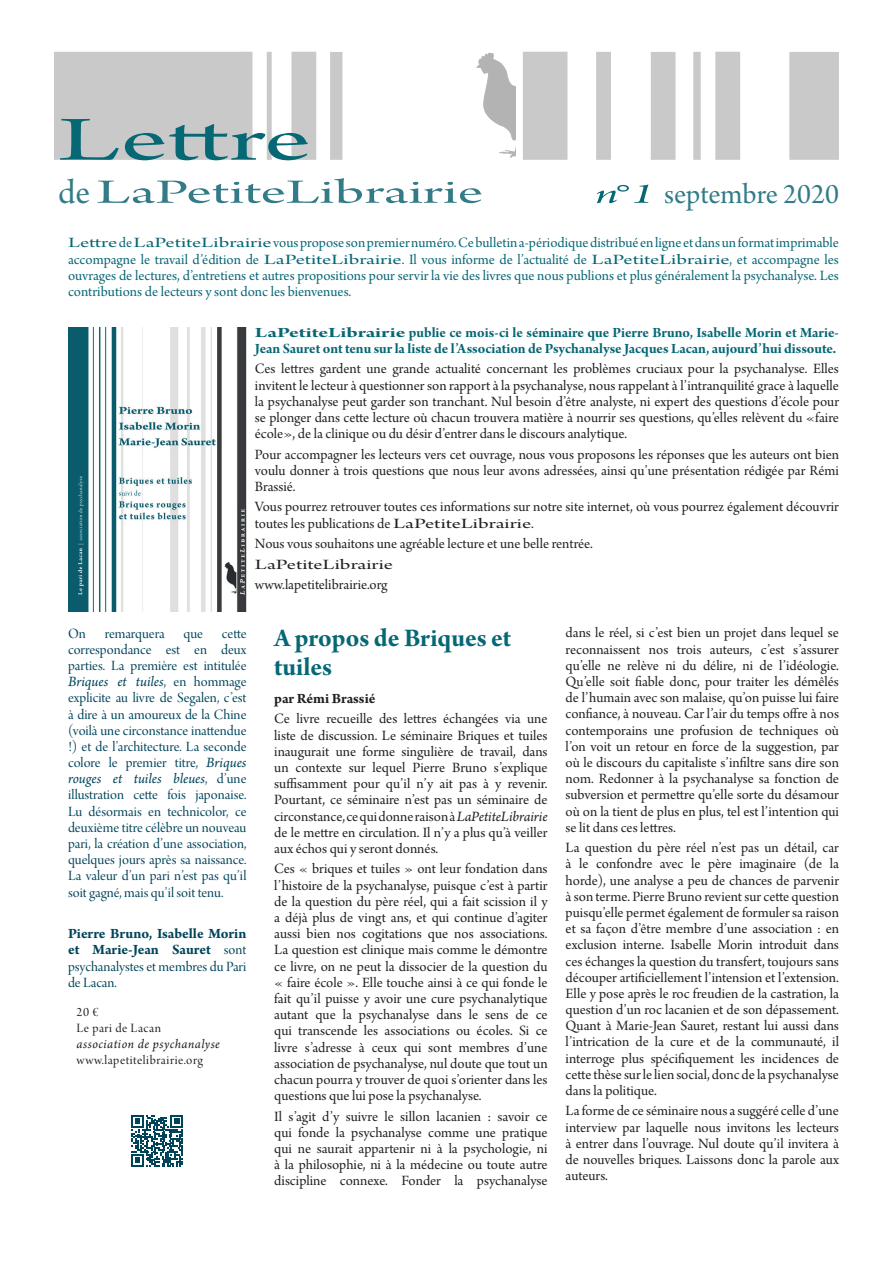
<style>
.page{position:relative;width:893px;height:1263px;background:#fff}
.page>*{position:absolute;margin:0;border:0;box-sizing:border-box;transform-origin:0 0}
.t1{font:66px "Arno Pro Subhead";color:#066775;scale:1.75 1}
.t2{font:36px "Arno Pro Subhead";color:#327b87}
.t3{font:30px "Arno Pro Subhead";color:#327b87}
.Heading_1{font:27px/29.1px "Arno Pro Bold Subhead";color:#066775}
.t4{font:15px/16.2px "Arno Pro Subhead";color:#231f20;text-align:justify}
.t5{font:15px/16.2px "Arno Pro Display";color:#00445a;text-align:justify}
.t6{font:15px/16.2px "Arno Pro Subhead";color:#066775;text-align:justify;scale:1.5 1}
.t7{font:15px/16.2px "Arno Pro Bold Subhead";letter-spacing:-.005em;color:#066775;scale:1.5 1}
.t8{font:700 15px/16.2px "Arno Pro";letter-spacing:-.005em;color:#00445a;text-align:justify}
.t9{font:15px "Arno Pro Subhead";color:#231f20;scale:1.5 1}
.t10{font:700 15px "Arno Pro";letter-spacing:-.005em;color:#231f20}
.t11{font:13.5px "Arno Pro Display";letter-spacing:.04em;color:#231f20}
.t12{font:italic 13.5px "Arno Pro";letter-spacing:.035em;color:#231f20}
.s1{font-family:"Arno Pro Italic Subhead";color:#066775}
.s2{font-family:"Arno Pro";font-style:italic}
.s3{font-family:"Arno Pro Display";font-weight:400}
</style>
<div class="page">
<div style="left:54px;top:52px;width:198px;height:108px;background:#c9c9c9"></div>
<div style="left:291px;top:52px;width:25px;height:108px;background:#c9c9c9"></div>
<div style="left:523px;top:52px;width:44px;height:108px;background:#c9c9c9"></div>
<div style="left:596px;top:52px;width:15px;height:108px;background:#c9c9c9"></div>
<div style="left:789px;top:52px;width:50px;height:108px;background:#c9c9c9"></div>
<div style="left:330px;top:52px;width:12px;height:108px;background:#c9c9c9"></div>
<div style="left:715px;top:52px;width:25px;height:108px;background:#c9c9c9"></div>
<div style="left:267px;top:52px;width:5px;height:108px;background:#c9c9c9"></div>
<div style="left:651px;top:52px;width:25px;height:108px;background:#c9c9c9"></div>
<div style="left:693px;top:52px;width:8px;height:108px;background:#c9c9c9"></div>
<img style="left:476px;top:52px;width:39px;height:106px">
<svg style="left:131px;top:1115px;width:52px;height:51px"></svg>
<img style="left:68px;top:327px;width:178px;height:284px">
<p class="t1" style="left:58px;top:103px;width:146px">Lettre</p>
<p class="t2" style="left:58px;top:172px;width:426px">de LaPetiteLibrairie</p>
<p class="t3" style="left:595px;top:177px;width:245px"><span class="s1">n°1</span> septembre 2020</p>
<p class="t6" style="left:68px;top:236px;width:515px">Lettre de LaPetiteLibrairie vous propose son premier numéro. Ce bulletin a-périodique distribué en ligne et dans un format imprimable accompagne le travail d’édition de LaPetiteLibrairie. Il vous informe de l’actualité de LaPetiteLibrairie, et accompagne les ouvrages de lectures, d’entretiens et autres propositions pour servir la vie des livres que nous publions et plus généralement la psychanalyse. Les contributions de lecteurs y sont donc les bienvenues.</p>
<p class="t7" style="left:255px;top:325px;width:391px">LaPetiteLibrairie publie ce mois-ci le séminaire que Pierre Bruno, Isabelle Morin et Marie-<br>Jean Sauret ont tenu sur la liste de l’Association de Psychanalyse Jacques Lacan, aujourd’hui dissoute.</p>
<p class="t4" style="left:255px;top:362px;width:586px">Ces lettres gardent une grande actualité concernant les problèmes cruciaux pour la psychanalyse. Elles invitent le lecteur à questionner son rapport à la psychanalyse, nous rappelant à l’intranquilité grace à laquelle la psychanalyse peut garder son tranchant. Nul besoin d’être analyste, ni expert des questions d’école pour se plonger dans cette lecture où chacun trouvera matière à nourrir ses questions, qu’elles relèvent du «faire école», de la clinique ou du désir d’entrer dans le discours analytique.</p>
<p class="t4" style="left:255px;top:447px;width:586px">Pour accompagner les lecteurs vers cet ouvrage, nous vous proposons les réponses que les auteurs ont bien voulu donner à trois questions que nous leur avons adressées, ainsi qu’une présentation rédigée par Rémi Brassié.</p>
<p class="t4" style="left:255px;top:500px;width:585px">Vous pourrez retrouver toutes ces informations sur notre site internet, où vous pourrez également découvrir toutes les publications de LaPetiteLibrairie.</p>
<p class="t4" style="left:255px;top:536px;width:339px">Nous vous souhaitons une agréable lecture et une belle rentrée.</p>
<p class="t9" style="left:255px;top:556px;width:94px">LaPetiteLibrairie</p>
<p class="t4" style="left:255px;top:577px;width:134px">www.lapetitelibrairie.org</p>
<p class="t5" style="left:68px;top:626px;width:19px">On</p>
<p class="t5" style="left:105px;top:626px;width:61px">remarquera</p>
<p class="t5" style="left:184px;top:626px;width:21px">que</p>
<p class="t5" style="left:68px;top:626px;width:180px;text-indent:154px">cette correspondance est en deux parties. La première est intitulée <span class="s2">Briques et tuiles</span>, en hommage explicite au livre de Segalen, c’est à dire à un amoureux de la Chine (voilà une circonstance inattendue !) et de l’architecture. La seconde colore le premier titre, <span class="s2">Briques rouges et tuiles bleues</span>, d’une illustration cette fois japonaise.<br>Lu désormais en technicolor, ce deuxième titre célèbre un nouveau pari, la création d’une association, quelques jours après sa naissance.<br>La valeur d’un pari n’est pas qu’il soit gagné, mais qu’il soit tenu.</p>
<p class="t8" style="left:68px;top:926px;width:180px">Pierre Bruno, Isabelle Morin et Marie-Jean Sauret <span class="s3">sont psychanalystes et membres du Pari de Lacan.</span></p>
<p class="t11" style="left:77px;top:1004px;width:23px">20 €</p>
<p class="t11" style="left:77px;top:1021px;width:86px">Le pari de Lacan</p>
<p class="t12" style="left:77px;top:1036px;width:145px">association de psychanalyse</p>
<p class="t11" style="left:77px;top:1053px;width:128px">www.lapetitelibrairie.org</p>
<p class="Heading_1" style="left:274px;top:624px;width:238px">A propos de Briques et tuiles</p>
<p class="t10" style="left:274px;top:690px;width:103px">par Rémi Brassié</p>
<p class="t4" style="left:274px;top:712px;width:275px">Ce livre recueille des lettres échangées via une liste de discussion. Le séminaire Briques et tuiles inaugurait une forme singulière de travail, dans un contexte sur lequel Pierre Bruno s’explique suffisamment pour qu’il n’y ait pas à y revenir.<br>Pourtant, ce séminaire n’est pas un séminaire de circonstance, ce qui donne raison à <span class="s2">LaPetiteLibrairie </span>de le mettre en circulation. Il n’y a plus qu’à veiller aux échos qui y seront donnés.</p>
<p class="t4" style="left:274px;top:862px;width:275px">Ces « briques et tuiles » ont leur fondation dans l’histoire de la psychanalyse, puisque c’est à partir de la question du père réel, qui a fait scission il y a déjà plus de vingt ans, et qui continue d’agiter aussi bien nos cogitations que nos associations.<br>La question est clinique mais comme le démontre ce livre, on ne peut la dissocier de la question du « faire école ». Elle touche ainsi à ce qui fonde le fait qu’il puisse y avoir une cure psychanalytique autant que la psychanalyse dans le sens de ce qui transcende les associations ou écoles. Si ce livre s’adresse à ceux qui sont membres d’une association de psychanalyse, nul doute que tout un chacun pourra y trouver de quoi s’orienter dans les questions que lui pose la psychanalyse.</p>
<p class="t4" style="left:274px;top:1109px;width:275px">Il s’agit d’y suivre le sillon lacanien : savoir ce qui fonde la psychanalyse comme une pratique qui ne saurait appartenir ni à la psychologie, ni à la philosophie, ni à la médecine ou toute autre discipline connexe. Fonder la psychanalyse</p>
<p class="t4" style="left:566px;top:626px;width:275px">dans le réel, si c’est bien un projet dans lequel se reconnaissent nos trois auteurs, c’est s’assurer qu’elle ne relève ni du délire, ni de l’idéologie.<br>Qu’elle soit fiable donc, pour traiter les démêlés de l’humain avec son malaise, qu’on puisse lui faire confiance, à nouveau. Car l’air du temps offre à nos contemporains une profusion de techniques où l’on voit un retour en force de la suggestion, par où le discours du capitaliste s’infiltre sans dire son nom. Redonner à la psychanalyse sa fonction de subversion et permettre qu’elle sorte du désamour où on la tient de plus en plus, tel est l’intention qui se lit dans ces lettres.</p>
<p class="t4" style="left:566px;top:840px;width:275px">La question du père réel n’est pas un détail, car à le confondre avec le père imaginaire (de la horde), une analyse a peu de chances de parvenir à son terme. Pierre Bruno revient sur cette question puisqu’elle permet également de formuler sa raison et sa façon d’être membre d’une association : en exclusion interne. Isabelle Morin introduit dans ces échanges la question du transfert, toujours sans découper artificiellement l’intension et l’extension.<br>Elle y pose après le roc freudien de la castration, la question d’un roc lacanien et de son dépassement.<br>Quant à Marie-Jean Sauret, restant lui aussi dans l’intrication de la cure et de la communauté, il interroge plus spécifiquement les incidences de cette thèse sur le lien social, donc de la psychanalyse dans la politique.</p>
<p class="t4" style="left:566px;top:1104px;width:275px">La forme de ce séminaire nous a suggéré celle d’une interview par laquelle nous invitons les lecteurs à entrer dans l’ouvrage. Nul doute qu’il invitera à de nouvelles briques. Laissons donc la parole aux auteurs.</p>
</div>
